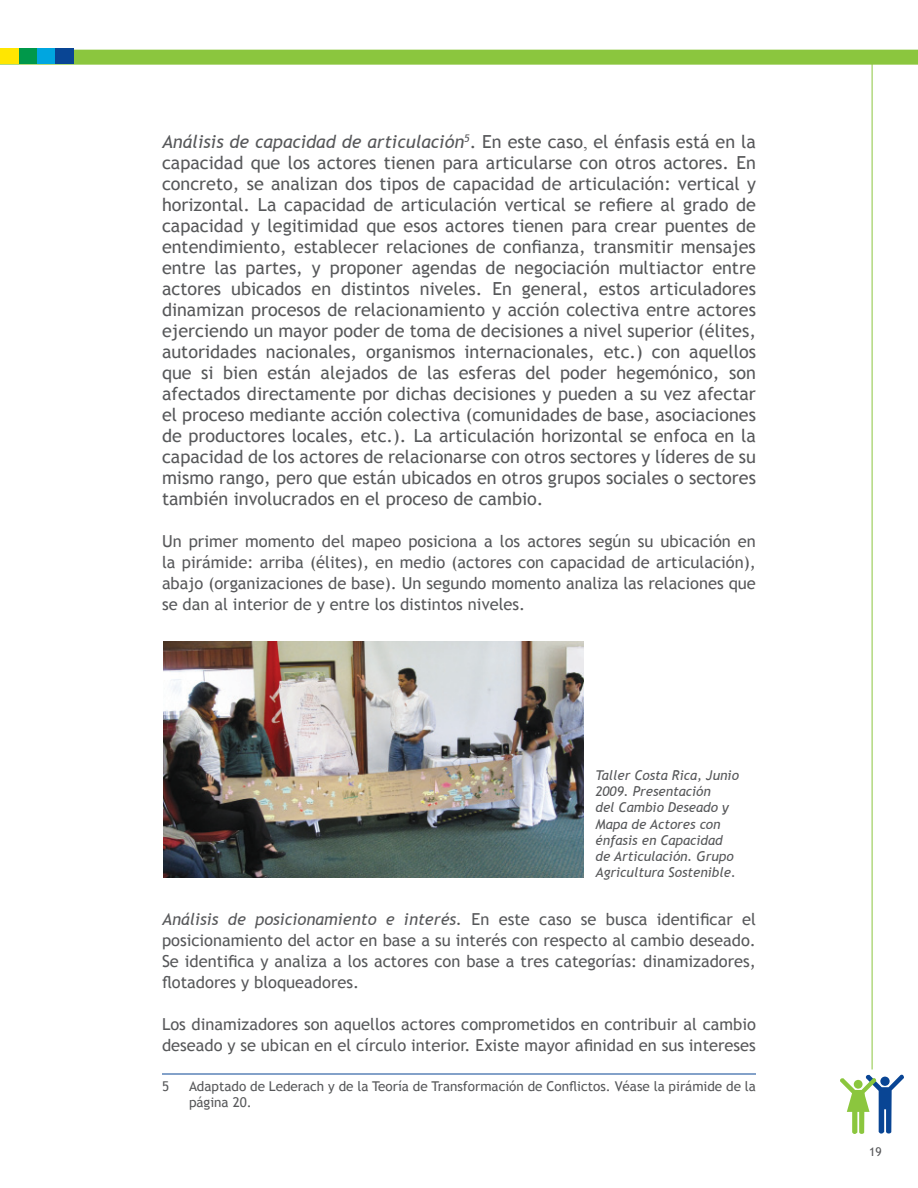
<style>
.page{position:relative;width:918px;height:1188px;background:#fff}
.page>*{position:absolute;margin:0;border:0;box-sizing:border-box;transform-origin:0 0}
.t1{font:18px/21px "Trebuchet MS";color:#57585a;text-align:justify}
.t2{font:16.5px/21px "Trebuchet MS";color:#57585a;text-align:justify}
.t3{font:italic 13.5px/16.2px "Trebuchet MS";color:#57585a}
.footnote_text{font:13.5px/16.5px "Trebuchet MS";color:#57585a}
.t4{font:12px "Trebuchet MS";color:#57585a}
.s1{font-style:italic}
.s2{font-family:"Times New Roman"}
</style>
<div class="page">
<hr style="left:0;top:0;width:1px;height:49px;background:#8bc63e">
<svg style="left:0;top:0;width:1px;height:26px"></svg>
<div style="left:0;top:50px;width:918px;height:15px;background:#8bc63e"></div>
<div style="left:55px;top:49px;width:18px;height:15px;background:#094594"></div>
<div style="left:37px;top:49px;width:18px;height:15px;background:#00a6e0"></div>
<div style="left:19px;top:49px;width:18px;height:15px;background:#00984a"></div>
<div style="left:0;top:49px;width:18px;height:15px;background:#ffe601"></div>
<hr style="left:872px;top:59px;width:1px;height:1010px;background:#8bc63e">
<svg style="left:840px;top:1074px;width:64px;height:60px"></svg>
<hr style="left:162px;top:1074px;width:594px;height:1px;background:#094594">
<img style="left:163px;top:641px;width:421px;height:236px">
<p class="t1" style="left:162px;top:132px;width:595px"><span class="s1">Análisis de capacidad de articulación</span><sup>5</sup>. En este caso<span class="s2">,</span> el énfasis está en la capacidad que los actores tienen para articularse con otros actores. En concreto, se analizan dos tipos de capacidad de articulación: vertical y horizontal. La capacidad de articulación vertical se refiere al grado de capacidad y legitimidad que esos actores tienen para crear puentes de entendimiento, establecer relaciones de confianza, transmitir mensajes entre las partes, y proponer agendas de negociación multiactor entre actores ubicados en distintos niveles. En general, estos articuladores dinamizan procesos de relacionamiento y acción colectiva entre actores ejerciendo un mayor poder de toma de decisiones a nivel superior (élites, autoridades nacionales, organismos internacionales, etc.) con aquellos que si bien están alejados de las esferas del poder hegemónico, son afectados directamente por dichas decisiones y pueden a su vez afectar el proceso mediante acción colectiva (comunidades de base, asociaciones de productores locales, etc.). La articulación horizontal se enfoca en la capacidad de los actores de relacionarse con otros sectores y líderes de su mismo rango, pero que están ubicados en otros grupos sociales o sectores también involucrados en el proceso de cambio.</p>
<p class="t2" style="left:162px;top:531px;width:595px">Un primer momento del mapeo posiciona a los actores según su ubicación en la pirámide: arriba (élites), en medio (actores con capacidad de articulación), abajo (organizaciones de base). Un segundo momento analiza las relaciones que se dan al interior de y entre los distintos niveles.</p>
<p class="t3" style="left:596px;top:767px;width:145px">Taller Costa Rica, Junio<br>2009. Presentación<br>del Cambio Deseado y<br>Mapa de Actores con énfasis en Capacidad de Articulación. Grupo<br>Agricultura Sostenible.</p>
<p class="t2" style="left:162px;top:909px;width:595px"><span class="s1">Análisis de posicionamiento e interés.</span> En este caso se busca identificar el posicionamiento del actor en base a su interés con respecto al cambio deseado.<br>Se identifica y analiza a los actores con base a tres categorías: dinamizadores, flotadores y bloqueadores.</p>
<p class="t2" style="left:162px;top:1014px;width:595px">Los dinamizadores son aquellos actores comprometidos en contribuir al cambio deseado y se ubican en el círculo interior. Existe mayor afinidad en sus intereses</p>
<p class="footnote_text" style="left:162px;top:1078px;width:9px">5</p>
<p class="footnote_text" style="left:189px;top:1078px;width:568px">Adaptado de Lederach y de la Teoría de Transformación de Conflictos. Véase la pirámide de la página 20.</p>
<p class="t4" style="left:869px;top:1144px;width:14px">19</p>
</div>
